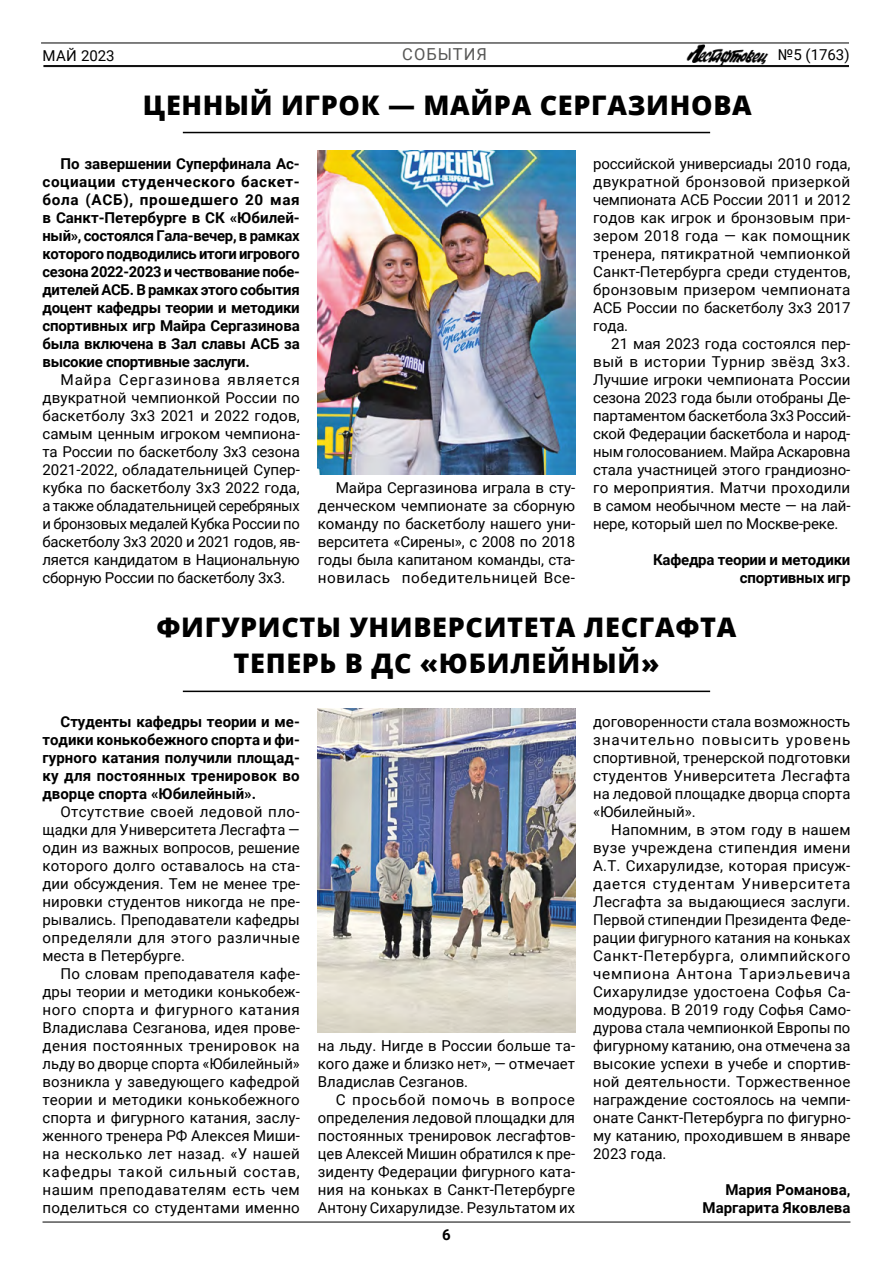
<style>
.page{position:relative;width:893px;height:1263px;background:#fff}
.page>*{position:absolute;margin:0;border:0;box-sizing:border-box;transform-origin:0 0}
.t1{font:800 27px/36px "Open Sans";letter-spacing:.025em;color:#000;text-align:center}
.t2{font:16.5px "Roboto";letter-spacing:.06em;color:#575756}
.t3{font:15px/18px "Roboto";color:#000;text-align:justify}
.t4{font:700 15px/18px "Roboto";letter-spacing:-.015em;color:#000;text-align:justify}
</style>
<div class="page">
<hr style="left:43px;top:65px;width:806px;height:1px;background:#000">
<hr style="left:43px;top:66px;width:806px;height:1px;background:#000">
<hr style="left:41px;top:43px;width:808px;height:1px;background:#000">
<img style="left:687px;top:44px;width:81px;height:21px">
<hr style="left:43px;top:1222px;width:807px;height:1px;background:#000">
<hr style="left:183px;top:132px;width:527px;height:1px;background:#000">
<hr style="left:183px;top:691px;width:527px;height:1px;background:#000">
<img style="left:318px;top:151px;width:257px;height:324px">
<img style="left:318px;top:709px;width:257px;height:324px">
<p class="t3" style="left:42px;top:46px;width:74px">МАЙ 2023</p>
<p class="t3" style="left:778px;top:45px;width:73px">№5 (1763)</p>
<p class="t2" style="left:402px;top:42px;width:86px">СОБЫТИЯ</p>
<h1 class="t1" style="left:143px;top:85px;width:610px">ЦЕННЫЙ ИГРОК — МАЙРА СЕРГАЗИНОВА</h1>
<p class="t4" style="left:43px;top:154px;width:259px;text-indent:18px">По завершении Суперфинала Ас&shy;социации студенческого баскет&shy;бола (АСБ), прошедшего 20 мая в Санкт-Петербурге в СК «Юбилей&shy;ный», состоялся Гала-вечер, в рамках которого подводились итоги игрового сезона 2022-2023 и чествование побе&shy;дителей АСБ. В рамках этого события доцент кафедры теории и методики спортивных игр Майра Сергазинова была включена в Зал славы АСБ за высокие спортивные заслуги.</p>
<p class="t3" style="left:43px;top:370px;width:259px;text-indent:18px">Майра Сергазинова является двукратной чемпионкой России по баскетболу 3х3 2021 и 2022 годов, самым ценным игроком чемпиона&shy;та России по баскетболу 3х3 сезона 2021-2022, обладательницей Супер&shy;кубка по баскетболу 3х3 2022 года, а также обладательницей серебряных и бронзовых медалей Кубка России по баскетболу 3х3 2020 и 2021 годов, яв&shy;ляется кандидатом в Национальную сборную России по баскетболу 3х3.</p>
<p class="t3" style="left:318px;top:478px;width:259px;text-indent:18px">Майра Сергазинова играла в сту&shy;денческом чемпионате за сборную команду по баскетболу нашего уни&shy;верситета «Сирены», с 2008 по 2018 годы была капитаном команды, ста&shy;новилась победительницей Все-</p>
<p class="t3" style="left:593px;top:154px;width:259px">российской универсиады 2010 года, двукратной бронзовой призеркой чемпионата АСБ России 2011 и 2012 годов как игрок и бронзовым при&shy;зером 2018 года — как помощник тренера, пятикратной чемпионкой Санкт-Петербурга среди студентов, бронзовым призером чемпионата АСБ России по баскетболу 3х3 2017 года.</p>
<p class="t3" style="left:593px;top:334px;width:259px;text-indent:18px">21 мая 2023 года состоялся пер&shy;вый в истории Турнир звёзд 3х3.<br>Лучшие игроки чемпионата России сезона 2023 года были отобраны Де&shy;партаментом баскетбола 3х3 Россий&shy;ской Федерации баскетбола и народ&shy;ным голосованием. Майра Аскаровна стала участницей этого грандиозно&shy;го мероприятия. Матчи проходили в самом необычном месте — на лай&shy;нере, который шел по Москве-реке.</p>
<p class="t4" style="left:653px;top:550px;width:199px;text-align:right">Кафедра теории и методики спортивных игр</p>
<h1 class="t1" style="left:156px;top:607px;width:581px">ФИГУРИСТЫ УНИВЕРСИТЕТА ЛЕСГАФТА<br>ТЕПЕРЬ В ДС «ЮБИЛЕЙНЫЙ»</h1>
<p class="t4" style="left:43px;top:712px;width:259px;text-indent:18px">Студенты кафедры теории и ме&shy;тодики конькобежного спорта и фи&shy;гурного катания получили площад&shy;ку для постоянных тренировок во дворце спорта «Юбилейный».</p>
<p class="t3" style="left:43px;top:802px;width:259px;text-indent:18px">Отсутствие своей ледовой пло&shy;щадки для Университета Лесгафта — один из важных вопросов, решение которого долго оставалось на ста&shy;дии обсуждения. Тем не менее тре&shy;нировки студентов никогда не пре&shy;рывались. Преподаватели кафедры определяли для этого различные места в Петербурге.</p>
<p class="t3" style="left:43px;top:964px;width:259px;text-indent:18px">По словам преподавателя кафе&shy;дры теории и методики конькобеж&shy;ного спорта и фигурного катания Владислава Сезганова, идея прове&shy;дения постоянных тренировок на льду во дворце спорта «Юбилейный» возникла у заведующего кафедрой теории и методики конькобежного спорта и фигурного катания, заслу&shy;женного тренера РФ Алексея Миши&shy;на несколько лет назад. «У нашей кафедры такой сильный состав, нашим преподавателям есть чем поделиться со студентами именно</p>
<p class="t3" style="left:318px;top:1036px;width:259px">на льду. Нигде в России больше та&shy;кого даже и близко нет», — отмечает Владислав Сезганов.</p>
<p class="t3" style="left:318px;top:1090px;width:259px;text-indent:18px">С просьбой помочь в вопросе определения ледовой площадки для постоянных тренировок лесгафтов&shy;цев Алексей Мишин обратился к пре&shy;зиденту Федерации фигурного ката&shy;ния на коньках в Санкт-Петербурге Антону Сихарулидзе. Результатом их</p>
<p class="t4" style="left:442px;top:1225px;width:10px">6</p>
<p class="t3" style="left:593px;top:712px;width:259px">договоренности стала возможность значительно повысить уровень спортивной, тренерской подготовки студентов Университета Лесгафта на ледовой площадке дворца спорта «Юбилейный».</p>
<p class="t3" style="left:593px;top:820px;width:259px;text-indent:18px">Напомним, в этом году в нашем вузе учреждена стипендия имени А.Т. Сихарулидзе, которая присуж&shy;дается студентам Университета Лесгафта за выдающиеся заслуги.<br>Первой стипендии Президента Феде&shy;рации фигурного катания на коньках Санкт-Петербурга, олимпийского чемпиона Антона Тариэльевича Сихарулидзе удостоена Софья Са&shy;модурова. В 2019 году Софья Само&shy;дурова стала чемпионкой Европы по фигурному катанию, она отмечена за высокие успехи в учебе и спортив&shy;ной деятельности. Торжественное награждение состоялось на чемпи&shy;онате Санкт-Петербурга по фигурно&shy;му катанию, проходившем в январе 2023 года.</p>
<p class="t4" style="left:703px;top:1180px;width:149px;text-align:right">Мария Романова,<br>Маргарита Яковлева</p>
</div>
